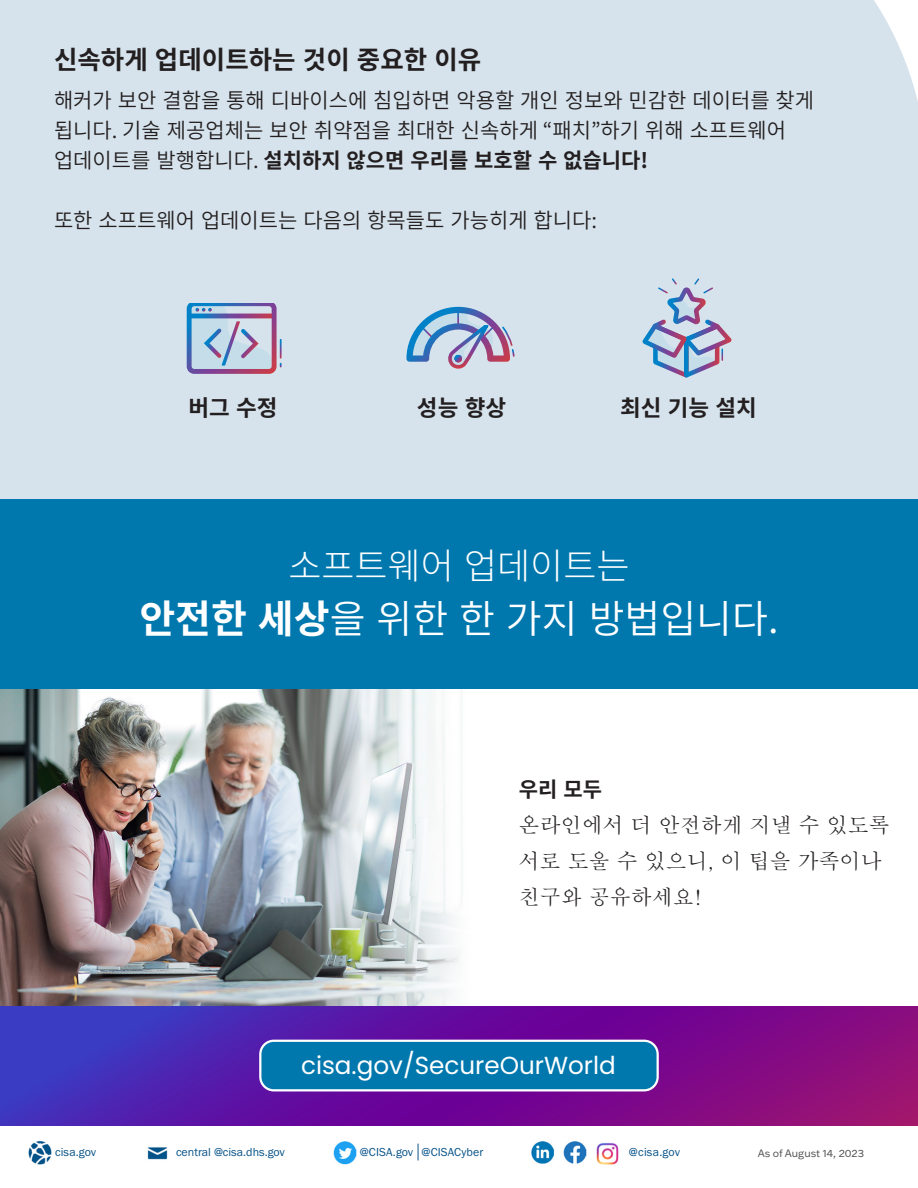
<style>
.page{position:relative;width:918px;height:1188px;background:#fff}
.page>*{position:absolute;margin:0;border:0;box-sizing:border-box;transform-origin:0 0}
.t1{font:39px "Source Han Sans KR";color:#fff}
.t2{font:300 36px "Source Han Sans KR";color:#fff}
.t3{font:700 25.5px "Source Han Sans KR";color:#231f20}
.t4{font:24.6px "Poppins";color:#fff}
.t5{font:700 22.5px "Source Han Sans KR";color:#231f20}
.t6{font:21px/30px "Source Han Sans KR";color:#231f20}
.t7{font:500 21px/36px "Adobe Myungjo Std";color:#231f20}
.t8{font:12px "Franklin Gothic URW Boo";letter-spacing:.005em;color:#075389}
.t9{font:10.5px "Franklin Gothic ATF";color:#525252}
.s1{font-weight:700}
.s2{font-family:"Source Han Sans KR";font-weight:700}
</style>
<div class="page">
<div style="left:0;top:0;width:918px;height:500px;background:#d6e3ec"></div>
<img style="left:0;top:689px;width:918px;height:318px">
<svg style="left:406px;top:307px;width:109px;height:62px;background:#a6b5d2"></svg>
<svg style="left:642px;top:278px;width:90px;height:100px;background:#b5c0d7"></svg>
<svg style="left:187px;top:304px;width:95px;height:70px;background:#abb2ce"></svg>
<div style="left:0;top:500px;width:918px;height:189px;background:#0078ae"></div>
<svg style="left:0;top:1007px;width:918px;height:118px;background:#67179c"></svg>
<div style="left:260px;top:1041px;width:398px;height:49px;background:#0078ae;border-radius:14px"></div>
<div style="left:259px;top:1040px;width:400px;height:51px;border:2px solid #fff;border-radius:14px"></div>
<img style="left:28px;top:1141px;width:23px;height:23px">
<img style="left:147px;top:1147px;width:21px;height:13px">
<img style="left:333px;top:1141px;width:24px;height:23px">
<img style="left:531px;top:1141px;width:23px;height:23px">
<img style="left:563px;top:1141px;width:24px;height:23px">
<img style="left:596px;top:1143px;width:23px;height:22px">
<svg style="left:418px;top:1144px;width:1px;height:16px"></svg>
<h3 class="t3" style="left:54px;top:45px;width:429px">신속하게 업데이트하는 것이 중요한 이유</h3>
<p class="t6" style="left:54px;top:85px;width:762px">해커가 보안 결함을 통해 디바이스에 침입하면 악용할 개인 정보와 민감한 데이터를 찾게 됩니다. 기술 제공업체는 보안 취약점을 최대한 신속하게 “패치”하기 위해 소프트웨어 업데이트를 발행합니다. <span class="s1">설치하지 않으면 우리를 보호할 수 없습니다!</span></p>
<p class="t6" style="left:54px;top:205px;width:545px">또한 소프트웨어 업데이트는 다음의 항목들도 가능히게 합니다:</p>
<p class="t5" style="left:188px;top:395px;width:91px">버그 수정</p>
<p class="t5" style="left:417px;top:395px;width:91px">성능 향상</p>
<p class="t5" style="left:620px;top:395px;width:138px">최신 기능 설치</p>
<p class="t2" style="left:288px;top:546px;width:343px">소프트웨어 업데이트는</p>
<p class="t1" style="left:139px;top:597px;width:641px"><span class="s1">안전한 세상</span>을 위한 한 가지 방법입니다.</p>
<p class="t7" style="left:519px;top:771px;width:372px"><span class="s2">우리 모두<br></span>온라인에서 더 안전하게 지낼 수 있도록 서로 도울 수 있으니, 이 팁을 가족이나 친구와 공유하세요!</p>
<p class="t4" style="left:301px;top:1051px;width:316px">cisa.gov/SecureOurWorld</p>
<p class="t8" style="left:55px;top:1145px;width:43px">cisa.gov</p>
<p class="t8" style="left:176px;top:1145px;width:110px">central @cisa.dhs.gov</p>
<p class="t8" style="left:360px;top:1145px;width:55px">@CISA.gov</p>
<p class="t8" style="left:422px;top:1145px;width:63px">@CISACyber</p>
<p class="t8" style="left:629px;top:1145px;width:53px">@cisa.gov</p>
<p class="t9" style="left:758px;top:1147px;width:108px">As of August 14, 2023</p>
</div>
